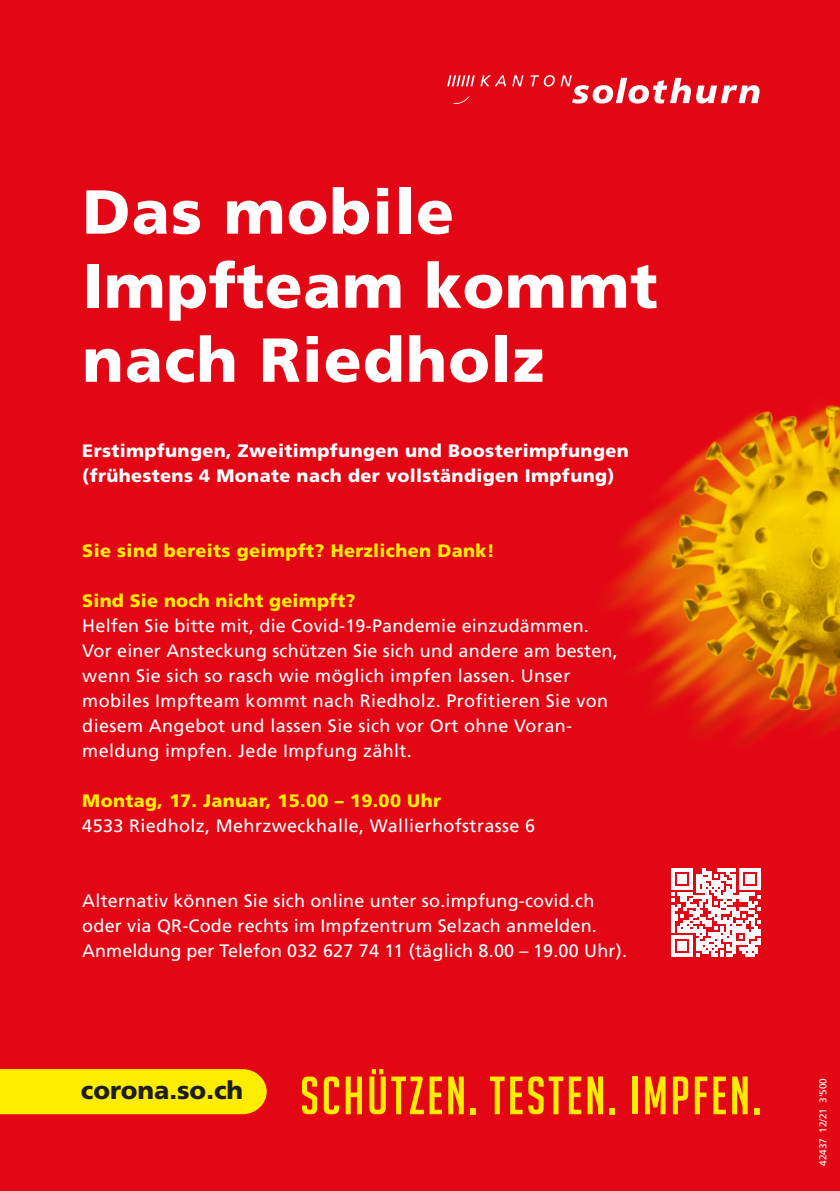
<style>
.page{position:relative;width:840px;height:1191px;background:#fff}
.page>*{position:absolute;margin:0;border:0;box-sizing:border-box;transform-origin:0 0}
.t1{font:900 62px/74px "Frutiger LT Std";letter-spacing:.02em;color:#fff}
.t2{font:52.4px "Big Noodle Titling";letter-spacing:.05em;color:#ffed00}
.t3{font:900 25px "Frutiger LT Std";color:#1d1d1b}
.t4{font:18px/25px "Frutiger LT Std";letter-spacing:.01em;color:#fff}
.t5{font:900 18px/25px "Frutiger LT Std";letter-spacing:.02em;color:#fff}
.t6{font:900 18px "Frutiger LT Std";letter-spacing:.02em;color:#ffed00}
.t7{font:10px "Frutiger LT Std";letter-spacing:-.01em;color:#fff}
</style>
<div class="page">
<div style="left:0;top:0;width:839px;height:1191px;background:#e30614"></div>
<svg style="left:453px;top:96px;width:16px;height:8px"></svg>
<svg style="left:480px;top:75px;width:25px;height:11px"></svg>
<svg style="left:512px;top:75px;width:11px;height:11px"></svg>
<svg style="left:530px;top:75px;width:24px;height:11px"></svg>
<svg style="left:447px;top:75px;width:27px;height:11px"></svg>
<svg style="left:560px;top:75px;width:199px;height:29px"></svg>
<div style="left:0;top:1069px;width:266px;height:45px;background:#ffed00"></div>
<img style="left:607px;top:404px;width:232px;height:339px">
<svg style="left:671px;top:868px;width:89px;height:89px"></svg>
<h1 class="t1" style="left:82px;top:175px;width:576px">Das mobile<br>Impfteam kommt nach Riedholz</h1>
<p class="t5" style="left:82px;top:438px;width:547px">Erstimpfungen, Zweitimpfungen und Boosterimpfungen (frühestens 4 Monate nach der vollständigen Impfung)</p>
<p class="t6" style="left:82px;top:539px;width:414px">Sie sind bereits geimpft? Herzlichen Dank!</p>
<p class="t6" style="left:82px;top:589px;width:275px">Sind Sie noch nicht geimpft?</p>
<p class="t4" style="left:82px;top:613px;width:536px">Helfen Sie bitte mit, die Covid-19-Pandemie einzudämmen.<br>Vor einer Ansteckung schützen Sie sich und andere am besten, wenn Sie sich so rasch wie möglich impfen lassen. Unser mobiles Impfteam kommt nach Riedholz. Profitieren Sie von diesem Angebot und lassen Sie sich vor Ort ohne Voran&shy;meldung impfen. Jede Impfung zählt.</p>
<p class="t6" style="left:82px;top:789px;width:360px">Montag, 17. Januar, 15.00 – 19.00 Uhr</p>
<p class="t4" style="left:82px;top:813px;width:454px">4533 Riedholz, Mehrzweckhalle, Wallierhofstrasse 6</p>
<p class="t4" style="left:82px;top:888px;width:546px">Alternativ können Sie sich online unter so.impfung-covid.ch oder via QR-Code rechts im Impfzentrum Selzach anmelden.<br>Anmeldung per Telefon 032 627 74 11 (täglich 8.00 – 19.00 Uhr).</p>
<h3 class="t3" style="left:81px;top:1074px;width:164px">corona.so.ch</h3>
<h2 class="t2" style="left:300px;top:1067px;width:462px">SCHÜTZEN. TESTEN. IMPFEN.</h2>
<p class="t7" style="left:816px;top:1165px;width:89px;rotate:-90deg">42437 12/21 3'500</p>
</div>
